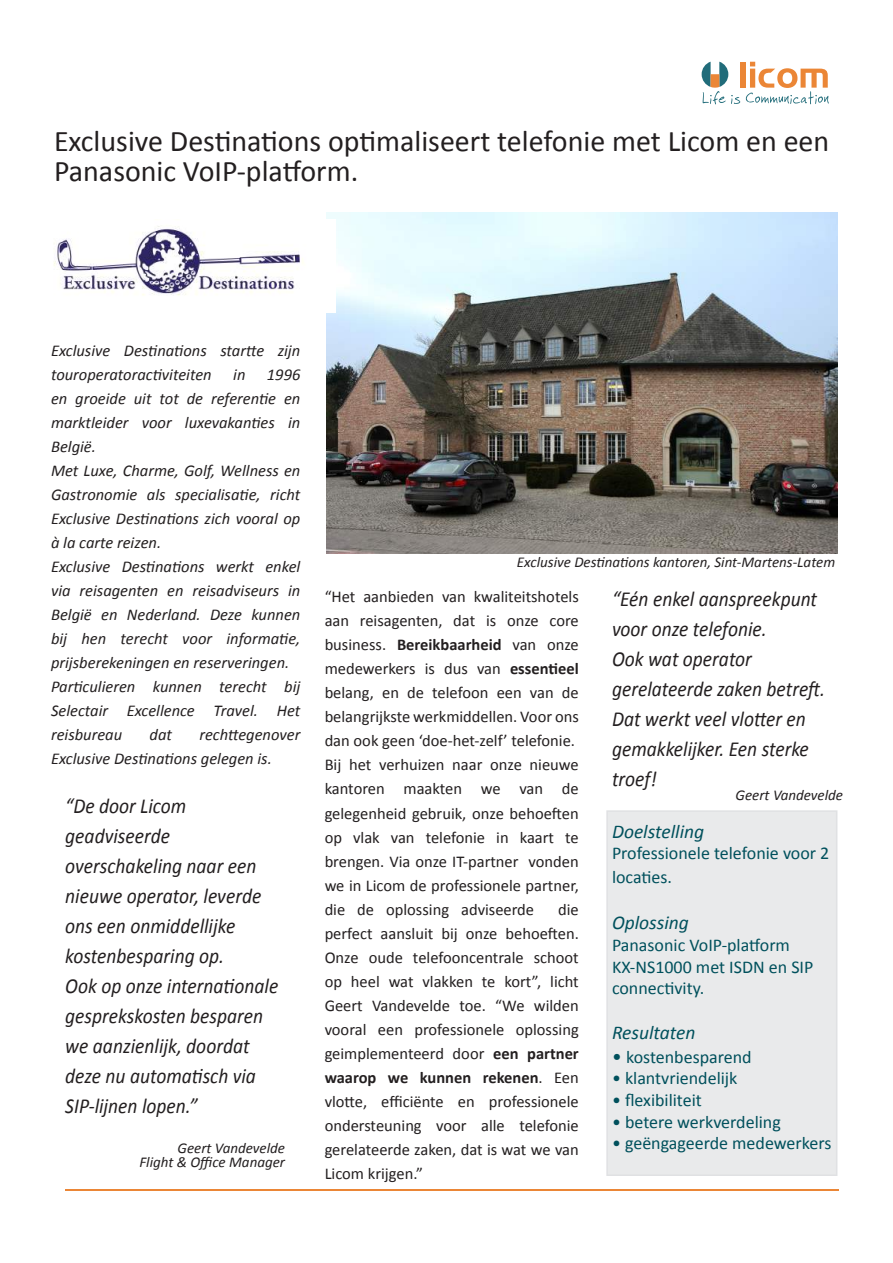
<style>
.page{position:relative;width:893px;height:1263px;background:#fff}
.page>*{position:absolute;margin:0;border:0;box-sizing:border-box;transform-origin:0 0}
.t1{font:30px/30px "Calibri";color:#231f20}
.t2{font:italic 21.45px/30px "Calibri";color:#231f20;scale:.91 1}
.t3{font:italic 19.5px "Calibri";color:#00505c}
.t4{font:18px/21.6px "Calibri";color:#00505c}
.t5{font:16.5px/24px "Calibri";color:#231f20}
.t6{font:italic 16.5px/24px "Calibri";color:#231f20}
.t7{font:italic 15px/13.5px "Calibri";color:#231f20;text-align:right}
.s1{font-weight:700}
.s2{font-size:19.5px}
</style>
<div class="page">
<hr style="left:66px;top:1189px;width:773px;height:2px;background:#eb8636">
<img style="left:326px;top:212px;width:511px;height:341px">
<div style="left:606px;top:810px;width:231px;height:366px;background:#e9eaeb"></div>
<div style="left:740px;top:62px;width:6px;height:26px;background:#eb8636"></div>
<svg style="left:702px;top:62px;width:38px;height:42px"></svg>
<svg style="left:746px;top:62px;width:83px;height:42px"></svg>
<img style="left:54px;top:220px;width:281px;height:92px">
<h1 class="t1" style="left:54px;top:125px;width:777px">Exclusive Destinations optimaliseert telefonie met Licom en een<br>Panasonic VoIP-platform.</h1>
<p class="t6" style="left:51px;top:338px;width:251px">Exclusive Destinations startte zijn touroperatoractiviteiten</p>
<p class="t6" style="left:233px;top:362px;width:14px">in</p>
<p class="t6" style="left:51px;top:362px;width:251px;text-indent:216px">1996 en groeide uit tot de referentie en marktleider voor luxevakanties in<br>België.<br>Met Luxe, Charme, Golf, Wellness en<br>Gastronomie als specialisatie, richt<br>Exclusive Destinations zich vooral op à la carte reizen.<br>Exclusive Destinations werkt enkel via reisagenten en reisadviseurs in<br>België en Nederland. Deze kunnen bij hen terecht voor informatie, prijsberekeningen en reserveringen.<br>Particulieren kunnen terecht bij<br>Selectair Excellence Travel. Het reisbureau</p>
<p class="t6" style="left:51px;top:722px;width:251px;text-indent:148px">rechttegenover<br>Exclusive Destinations gelegen is.</p>
<p class="t6" style="left:150px;top:722px;width:24px">dat</p>
<p class="t2" style="left:65px;top:789px;width:236px">“De door Licom geadviseerde overschakeling naar een nieuwe operator, leverde ons een onmiddellijke kostenbesparing op.<br>Ook op onze internationale gesprekskosten besparen we aanzienlijk, doordat deze nu automatisch via<br>SIP-lijnen lopen.”</p>
<p class="t7" style="left:139px;top:1141px;width:147px">Geert Vandevelde<br>Flight &amp; Office Manager</p>
<p class="t7" style="left:517px;top:555px;width:320px">Exclusive Destinations kantoren, Sint-Martens-Latem</p>
<p class="t5" style="left:325px;top:584px;width:256px">“Het aanbieden van kwaliteitshotels aan reisagenten, dat is onze core business. <span class="s1">Bereikbaarheid</span> van onze medewerkers is dus van <span class="s1">essentieel </span>belang, en de telefoon een van de belangrijkste werkmiddellen. Voor ons dan ook geen ‘doe-het-zelf’ telefonie.<br>Bij het verhuizen naar onze nieuwe kantoren maakten we van de gelegenheid gebruik, onze behoeften op vlak van telefonie in kaart te brengen. Via onze IT-partner vonden we in Licom de professionele partner, die de oplossing adviseerde</p>
<p class="t5" style="left:325px;top:896px;width:256px;text-align:justify;text-indent:233px">die perfect aansluit bij onze behoeften.<br>Onze oude telefooncentrale schoot op heel wat vlakken te kort”, licht Geert Vandevelde toe. “We wilden vooral een professionele oplossing geimplementeerd door <span class="s1">een partner waarop we kunnen rekenen</span>. Een vlotte, efficiënte en professionele ondersteuning voor alle telefonie gerelateerde zaken, dat is wat we van Licom krijgen.”</p>
<h2 class="t2" style="left:612px;top:583px;width:236px">“Eén enkel aanspreekpunt voor onze telefonie.<br>Ook wat operator gerelateerde zaken betreft.<br>Dat werkt veel vlotter en gemakkelijker. Een sterke troef!</h2>
<p class="t7" style="left:736px;top:787px;width:109px">Geert Vandevelde</p>
<p class="t3" style="left:612px;top:818px;width:94px">Doelstelling</p>
<p class="t4" style="left:612px;top:841px;width:219px;line-height:23.4px">Professionele telefonie voor 2 locaties.</p>
<p class="t3" style="left:612px;top:909px;width:78px">Oplossing</p>
<p class="t4" style="left:612px;top:934px;width:203px">Panasonic VoIP-platform<br>KX-NS1000 met ISDN en SIP connectivity.</p>
<p class="t3" style="left:612px;top:1019px;width:85px">Resultaten</p>
<p class="t4" style="left:612px;top:1045px;width:141px"><span class="s2">•</span> kostenbesparend</p>
<p class="t4" style="left:612px;top:1067px;width:127px">• klantvriendelijk</p>
<p class="t4" style="left:612px;top:1088px;width:91px">• flexibiliteit</p>
<p class="t4" style="left:612px;top:1110px;width:170px">• betere werkverdeling</p>
<p class="t4" style="left:612px;top:1132px;width:221px">• geëngageerde medewerkers</p>
</div>
